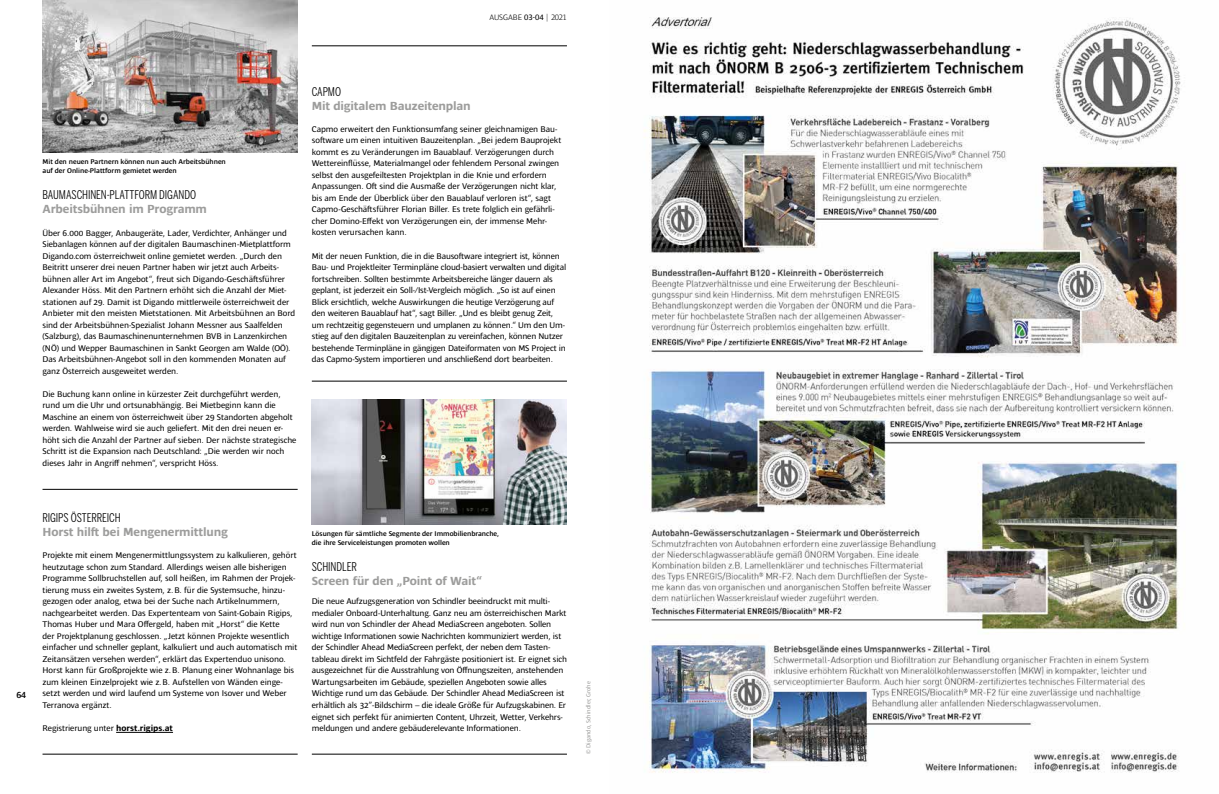
<style>
.page{position:relative;width:1219px;height:794px;background:#fff}
.page>*{position:absolute;margin:0;border:0;box-sizing:border-box;transform-origin:0 0}
.t1{font:700 12px "Ardoise Ptf";letter-spacing:-.015em;color:#9d9d9c}
.t2{font:12px "Benton Sans Comp";letter-spacing:-.005em;color:#000}
.t3{font:600 9px "Ardoise Ptf";color:#000}
.t4{font:8.5px/11.5px "Ardoise Ptf";letter-spacing:-.01em;color:#000}
.t5{font:300 8px "Ardoise Ptf";letter-spacing:-.01em;color:#000}
.t6{font:600 7px/9px "Ardoise Ptf";color:#000}
.t7{font:6px "Ardoise Ptf";color:#9d9d9c}
.s1{font-weight:400}
.s2{font-weight:700}
</style>
<div class="page">
<hr style="left:43px;top:754px;width:255px;height:1px;background:#000">
<hr style="left:43px;top:489px;width:255px;height:1px;background:#000">
<hr style="left:312px;top:754px;width:255px;height:1px;background:#000">
<img style="left:312px;top:400px;width:255px;height:125px">
<hr style="left:116px;top:732px;width:57px;height:1px;background:#000">
<hr style="left:312px;top:381px;width:255px;height:1px;background:#000">
<hr style="left:312px;top:46px;width:255px;height:1px;background:#000">
<img style="left:43px;top:0;width:255px;height:153px">
<img style="left:644px;top:17px;width:537px;height:756px">
<p class="t5" style="left:489px;top:11px;width:79px">AUSGABE <span class="s1">03-04</span> | 2021</p>
<p class="t6" style="left:43px;top:156px;width:185px">Mit den neuen Partnern können nun auch Arbeitsbühnen auf der Online-Plattform gemietet werden</p>
<h1 class="t2" style="left:43px;top:187px;width:155px">BAUMASCHINEN-PLATTFORM DIGANDO</h1>
<h1 class="t1" style="left:43px;top:200px;width:166px">Arbeitsbühnen im Programm</h1>
<p class="t4" style="left:43px;top:226px;width:254px">Über 6.000 Bagger, Anbaugeräte, Lader, Verdichter, Anhänger und Siebanlagen können auf der digitalen Baumaschinen-Mietplattform Digando.com österreichweit online gemietet werden. „Durch den Beitritt unserer drei neuen Partner haben wir jetzt auch Arbeits&shy;bühnen aller Art im Angebot“, freut sich Digando-Geschäftsführer Alexander Höss. Mit den Partnern erhöht sich die Anzahl der Miet&shy;stationen auf 29. Damit ist Digando mittlerweile österreichweit der Anbieter mit den meisten Mietstationen. Mit Arbeitsbühnen an Bord sind der Arbeitsbühnen-Spezialist Johann Messner aus Saalfelden (Salzburg), das Baumaschinenunternehmen BVB in Lanzenkirchen (NÖ) und Wepper Baumaschinen in Sankt Georgen am Walde (OÖ).<br>Das Arbeitsbühnen-Angebot soll in den kommenden Monaten auf ganz Österreich ausgeweitet werden.</p>
<p class="t4" style="left:43px;top:387px;width:255px">Die Buchung kann online in kürzester Zeit durchgeführt werden, rund um die Uhr und ortsunabhängig. Bei Mietbeginn kann die Maschine an einem von österreichweit über 29 Standorten abgeholt werden. Wahlweise wird sie auch geliefert. Mit den drei neuen er&shy;höht sich die Anzahl der Partner auf sieben. Der nächste strategische Schritt ist die Expansion nach Deutschland: „Die werden wir noch dieses Jahr in Angriff nehmen“, verspricht Höss.</p>
<h1 class="t2" style="left:312px;top:85px;width:31px">CAPMO</h1>
<h1 class="t1" style="left:312px;top:97px;width:160px">Mit digitalem Bauzeitenplan</h1>
<p class="t4" style="left:312px;top:122px;width:251px">Capmo erweitert den Funktionsumfang seiner gleichnamigen Bau&shy;software um einen intuitiven Bauzeitenplan. „Bei jedem Bauprojekt kommt es zu Veränderungen im Bauablauf. Verzögerungen durch Wettereinflüsse, Materialmangel oder fehlendem Personal zwingen selbst den ausgefeiltesten Projektplan in die Knie und erfordern Anpassungen. Oft sind die Ausmaße der Verzögerungen nicht klar, bis am Ende der Überblick über den Bauablauf verloren ist“, sagt Capmo-Geschäftsführer Florian Biller. Es trete folglich ein gefährli&shy;cher Domino-Effekt von Verzögerungen ein, der immense Mehr&shy;kosten verursachen kann.</p>
<p class="t4" style="left:312px;top:249px;width:256px">Mit der neuen Funktion, die in die Bausoftware integriert ist, können Bau- und Projektleiter Terminpläne cloud-basiert verwalten und digital fortschreiben. Sollten bestimmte Arbeitsbereiche länger dauern als geplant, ist jederzeit ein Soll-/Ist-Vergleich möglich. „So ist auf einen Blick ersichtlich, welche Auswirkungen die heutige Verzögerung auf den weiteren Bauablauf hat“, sagt Biller. „Und es bleibt genug Zeit, um rechtzeitig gegensteuern und umplanen zu können.“ Um den Um&shy;stieg auf den digitalen Bauzeitenplan zu vereinfachen, können Nutzer bestehende Terminpläne in gängigen Dateiformaten von MS Project in das Capmo-System importieren und anschließend dort bearbeiten.</p>
<p class="t3" style="left:16px;top:688px;width:11px">64</p>
<h1 class="t2" style="left:43px;top:510px;width:80px">RIGIPS ÖSTERREICH</h1>
<h1 class="t1" style="left:43px;top:522px;width:187px">Horst hilft bei Mengenermittlung</h1>
<p class="t4" style="left:43px;top:549px;width:256px">Projekte mit einem Mengenermittlungssystem zu kalkulieren, gehört heutzutage schon zum Standard. Allerdings weisen alle bisherigen Programme Sollbruchstellen auf, soll heißen, im Rahmen der Projek&shy;tierung muss ein zweites System, z.B. für die Systemsuche, hinzu&shy;gezogen oder analog, etwa bei der Suche nach Artikelnummern, nachgearbeitet werden. Das Expertenteam von Saint-Gobain Rigips, Thomas Huber und Mara Offergeld, haben mit „Horst“ die Kette<br>der Projektplanung geschlossen. „Jetzt können Projekte wesentlich einfacher und schneller geplant, kalkuliert und auch automatisch mit Zeitansätzen versehen werden“, erklärt das Expertenduo unisono.<br>Horst kann für Großprojekte wie z.B. Planung einer Wohnanlage bis zum kleinen Einzelprojekt wie z.B. Aufstellen von Wänden einge&shy;setzt werden und wird laufend um Systeme von Isover und Weber Terranova ergänzt.</p>
<p class="t4" style="left:43px;top:721px;width:132px">Registrierung unter <span class="s2">horst.rigips.at</span></p>
<p class="t6" style="left:312px;top:528px;width:189px">Lösungen für sämtliche Segmente der Immobilienbranche, die ihre Serviceleistungen promoten wollen</p>
<h1 class="t2" style="left:312px;top:559px;width:47px">SCHINDLER</h1>
<h1 class="t1" style="left:312px;top:571px;width:172px">Screen für den „Point of Wait“</h1>
<p class="t4" style="left:312px;top:595px;width:257px">Die neue Aufzugsgeneration von Schindler beeindruckt mit multi&shy;medialer Onboard-Unterhaltung. Ganz neu am österreichischen Markt wird nun von Schindler der Ahead MediaScreen angeboten. Sollen wichtige Informationen sowie Nachrichten kommuniziert werden, ist der Schindler Ahead MediaScreen perfekt, der neben dem Tasten&shy;tableau direkt im Sichtfeld der Fahrgäste positioniert ist. Er eignet sich ausgezeichnet für die Ausstrahlung von Öffnungszeiten, anstehenden Wartungsarbeiten im Gebäude, speziellen Angeboten sowie alles Wichtige rund um das Gebäude. Der Schindler Ahead MediaScreen ist erhältlich als 32”-Bildschirm – die ideale Größe für Aufzugskabinen. Er eignet sich perfekt für animierten Content, Uhrzeit, Wetter, Verkehrs&shy;meldungen und andere gebäuderelevante Informationen.</p>
<p class="t7" style="left:584px;top:754px;width:74px;rotate:-90deg">© Digando, Schindler, Grohe</p>
</div>
